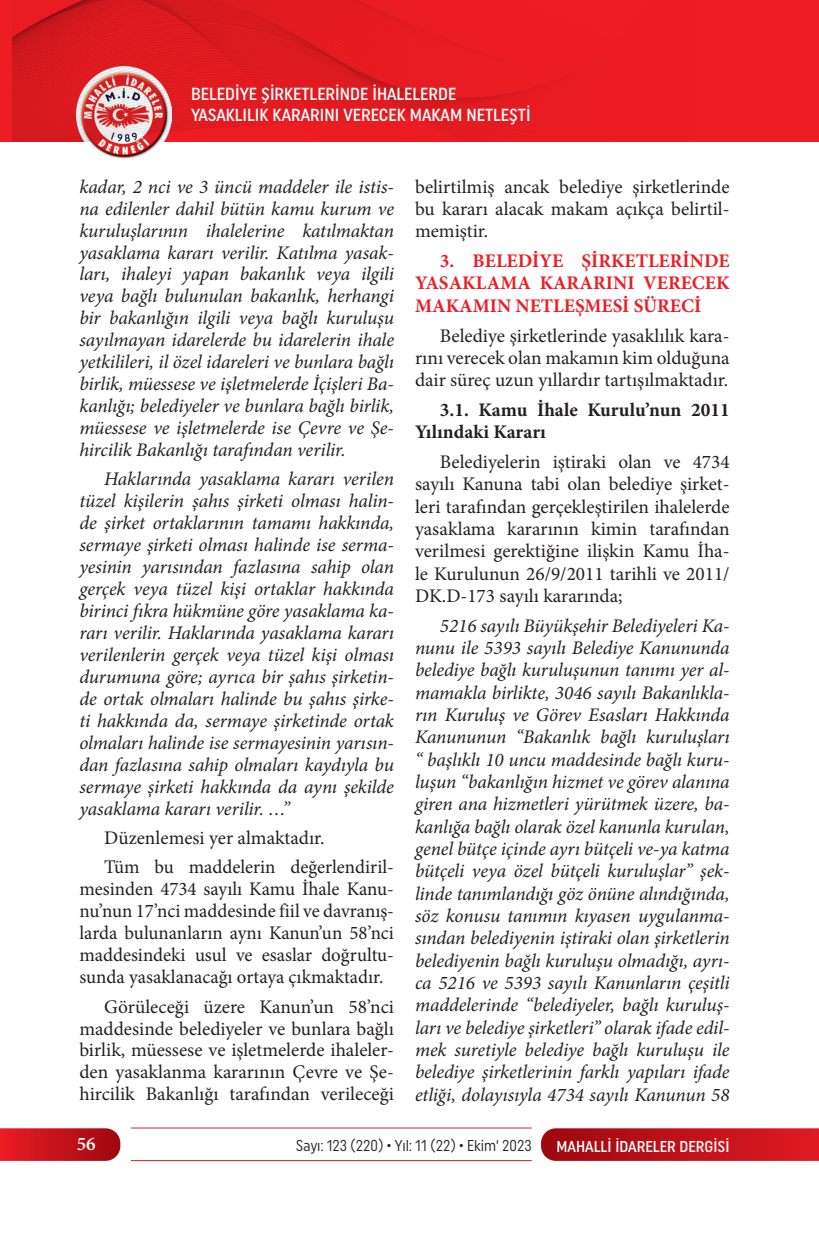
<style>
.page{position:relative;width:819px;height:1241px;background:#fff}
.page>*{position:absolute;margin:0;border:0;box-sizing:border-box;transform-origin:0 0}
.t1{font:italic 19.25px/21.9px "Minion Pro";letter-spacing:-.005em;color:#231f20;text-align:justify}
.t2{font:19.25px/22.2px "Minion Pro";color:#231f20;text-align:justify}
.t3{font:700 19.25px/22.2px "Minion Pro";color:#ee1d23;text-align:justify}
.t4{font:700 19.25px/22.2px "Minion Pro";color:#231f20}
.t5{font:600 19.25px "Minion Pro";color:#fff}
.t6{font:500 17.5px/21px "Uniform Condensed";color:#fff}
.t7{font:15.75px "Uniform Condensed";color:#231f20;scale:.95 1}
.t8{font:500 15.75px "Uniform Condensed";color:#fff}
</style>
<div class="page">
<svg style="left:541px;top:1128px;width:278px;height:32px;background:#c0151d"></svg>
<svg style="left:0;top:1128px;width:120px;height:32px;background:#c61920"></svg>
<hr style="left:131px;top:1127px;width:400px;height:1px;background:#ee1d23">
<hr style="left:131px;top:1159px;width:400px;height:1px;background:#ee1d23">
<div style="left:0;top:0;width:819px;height:141px;background:#ee1d23"></div>
<img style="left:76px;top:141px;width:96px;height:18px">
<img style="left:13px;top:0;width:550px;height:141px">
<p class="t6" style="left:191px;top:83px;width:341px">BELEDİYE ŞİRKETLERİNDE İHALELERDE<br>YASAKLILIK KARARINI VERECEK MAKAM NETLEŞTİ</p>
<p class="t1" style="left:79px;top:175px;width:316px">kadar, 2 nci ve 3 üncü maddeler ile istis&shy;na edilenler dahil bütün kamu kurum ve kuruluşlarının ihalelerine katılmaktan yasaklama kararı verilir. Katılma yasak&shy;ları, ihaleyi yapan bakanlık veya ilgili veya bağlı bulunulan bakanlık, herhangi bir bakanlığın ilgili veya bağlı kuruluşu sayılmayan idarelerde bu idarelerin ihale yetkilileri, il özel idareleri ve bunlara bağlı birlik, müessese ve işletmelerde İçişleri Ba&shy;kanlığı; belediyeler ve bunlara bağlı birlik, müessese ve işletmelerde ise Çevre ve Şe&shy;hircilik Bakanlığı tarafından verilir.</p>
<p class="t1" style="left:79px;top:468px;width:316px;text-indent:25px">Haklarında yasaklama kararı verilen tüzel kişilerin şahıs şirketi olması halin&shy;de şirket ortaklarının tamamı hakkında, sermaye şirketi olması halinde ise serma&shy;yesinin yarısından fazlasına sahip olan gerçek veya tüzel kişi ortaklar hakkında birinci fıkra hükmüne göre yasaklama ka&shy;rarı verilir. Haklarında yasaklama kararı verilenlerin gerçek veya tüzel kişi olması durumuna göre; ayrıca bir şahıs şirketin&shy;de ortak olmaları halinde bu şahıs şirke&shy;ti hakkında da, sermaye şirketinde ortak olmaları halinde ise sermayesinin yarısın&shy;dan fazlasına sahip olmaları kaydıyla bu sermaye şirketi hakkında da aynı şekilde yasaklama kararı verilir. …”</p>
<p class="t2" style="left:104px;top:822px;width:291px;line-height:29.6px">Düzenlemesi yer almaktadır.<br>Tüm bu maddelerin değerlendiril-</p>
<p class="t2" style="left:79px;top:878px;width:316px">mesinden 4734 sayılı Kamu İhale Kanu&shy;nu’nun 17’nci maddesinde fiil ve davranış&shy;larda bulunanların aynı Kanun’un 58’nci maddesindeki usul ve esaslar doğrultu&shy;sunda yasaklanacağı ortaya çıkmaktadır.</p>
<p class="t2" style="left:79px;top:995px;width:316px;text-indent:25px">Görüleceği üzere Kanun’un 58’nci maddesinde belediyeler ve bunlara bağlı birlik, müessese ve işletmelerde ihaleler&shy;den yasaklanma kararının Çevre ve Şe&shy;hircilik Bakanlığı tarafından verileceği</p>
<p class="t2" style="left:415px;top:175px;width:316px">belirtilmiş ancak belediye şirketlerinde bu kararı alacak makam açıkça belirtil&shy;memiştir.</p>
<p class="t3" style="left:415px;top:249px;width:316px;text-indent:25px">3. BELEDİYE ŞİRKETLERİNDE YASAKLAMA KARARINI VERECEK MAKAMIN NETLEŞMESİ SÜRECİ</p>
<p class="t2" style="left:415px;top:324px;width:316px;text-indent:25px">Belediye şirketlerinde yasaklılık kara&shy;rını verecek olan makamın kim olduğuna dair süreç uzun yıllardır tartışılmaktadır.</p>
<p class="t4" style="left:415px;top:398px;width:316px;text-indent:25px">3.1. Kamu İhale Kurulu’nun 2011<br>Yılındaki Kararı</p>
<p class="t2" style="left:415px;top:451px;width:316px;text-indent:25px">Belediyelerin iştiraki olan ve 4734 sayılı Kanuna tabi olan belediye şirket&shy;leri tarafından gerçekleştirilen ihalelerde yasaklama kararının kimin tarafından verilmesi gerektiğine ilişkin Kamu İha&shy;le Kurulunun 26/9/2011 tarihli ve 2011/ DK.D-173 sayılı kararında;</p>
<p class="t1" style="left:415px;top:614px;width:316px;text-indent:25px">5216 sayılı Büyükşehir Belediyeleri Ka&shy;nunu ile 5393 sayılı Belediye Kanununda belediye bağlı kuruluşunun tanımı yer al&shy;mamakla birlikte, 3046 sayılı Bakanlıkla&shy;rın Kuruluş ve Görev Esasları Hakkında Kanununun “Bakanlık bağlı kuruluşları “ başlıklı 10 uncu maddesinde bağlı kuru&shy;luşun “bakanlığın hizmet ve görev alanına giren ana hizmetleri yürütmek üzere, ba&shy;kanlığa bağlı olarak özel kanunla kurulan, genel bütçe içinde ayrı bütçeli ve-ya katma bütçeli veya özel bütçeli kuruluşlar” şek&shy;linde tanımlandığı göz önüne alındığında, söz konusu tanımın kıyasen uygulanma&shy;sından belediyenin iştiraki olan şirketlerin belediyenin bağlı kuruluşu olmadığı, ayrı&shy;ca 5216 ve 5393 sayılı Kanunların çeşitli maddelerinde “belediyeler, bağlı kuruluş&shy;ları ve belediye şirketleri” olarak ifade edil&shy;mek suretiyle belediye bağlı kuruluşu ile belediye şirketlerinin farklı yapıları ifade etliği, dolayısıyla 4734 sayılı Kanunun 58</p>
<p class="t5" style="left:77px;top:1130px;width:20px">56</p>
<p class="t7" style="left:296px;top:1136px;width:250px">Sayı: 123 (220) • Yıl: 11 (22) • Ekim‘ 2023</p>
<p class="t8" style="left:556px;top:1136px;width:175px">MAHALLİ İDARELER DERGİSİ</p>
</div>
